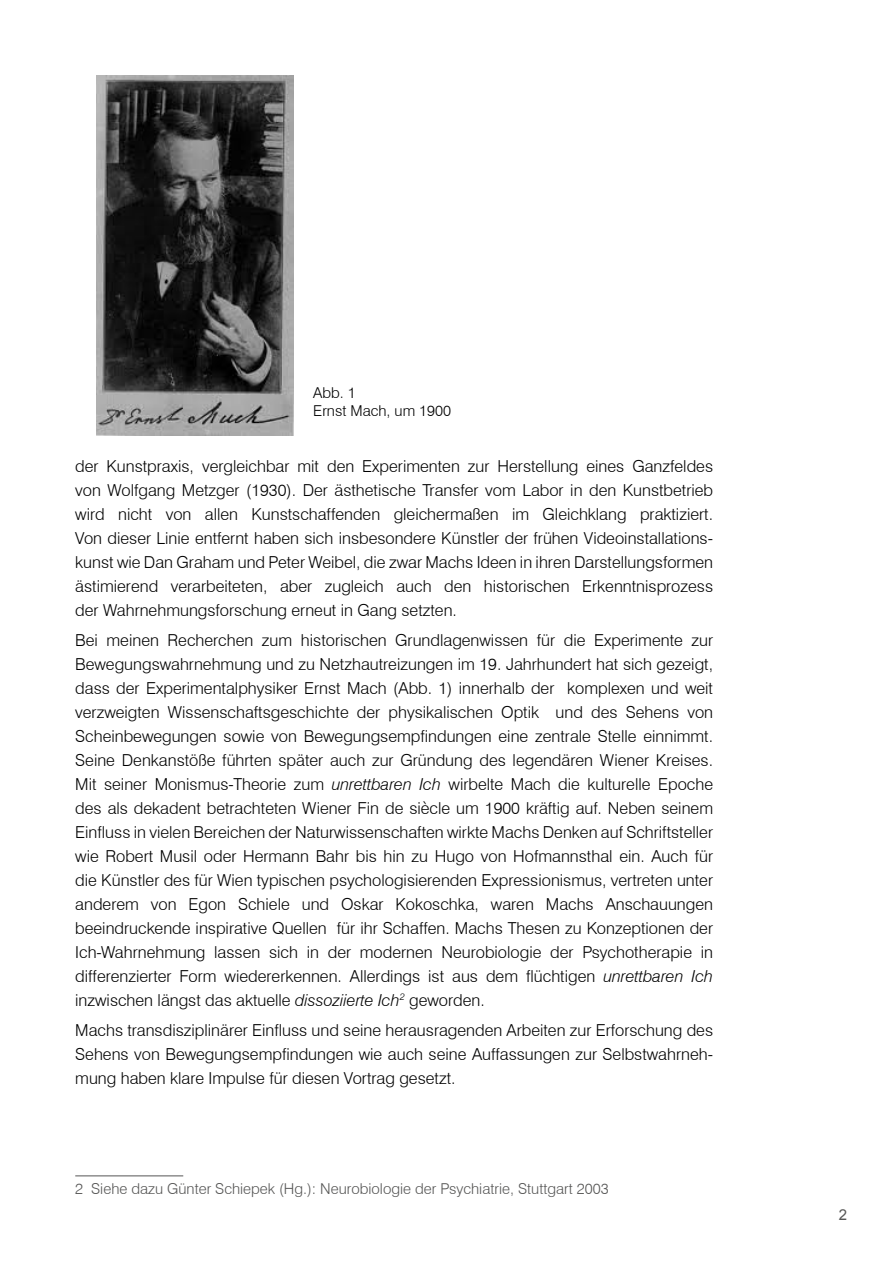
<style>
.page{position:relative;width:893px;height:1263px;background:#fff}
.page>*{position:absolute;margin:0;border:0;box-sizing:border-box;transform-origin:0 0}
.t1{font:300 16.5px/24px "Swiss 721 BT";color:#000;text-align:justify}
.t2{font:300 15px "Swiss 721 BT";color:#565655}
.t3{font:300 15px/18px "Swiss 721 BT";color:#000}
.t4{font:15px "Arial";color:#565655}
.s1{font-style:italic}
</style>
<div class="page">
<hr style="left:75px;top:1175px;width:108px;height:1px;background:#565655">
<img style="left:97px;top:75px;width:197px;height:360px">
<p class="t3" style="left:313px;top:384px;width:139px">Abb. 1<br>Ernst Mach, um 1900</p>
<p class="t1" style="left:75px;top:454px;width:639px">der Kunstpraxis, vergleichbar mit den Experimenten zur Herstellung eines Ganzfeldes von Wolfgang Metzger (1930). Der ästhetische Transfer vom Labor in den Kunstbetrieb wird nicht von allen Kunstschaffenden gleichermaßen im Gleichklang praktiziert.<br>Von dieser Linie entfernt haben sich insbesondere Künstler der frühen Videoinstallations&shy;kunst wie Dan Graham und Peter Weibel, die zwar Machs Ideen in ihren Darstellungsformen ästimierend verarbeiteten, aber zugleich auch den historischen Erkenntnisprozess der Wahrnehmungsforschung erneut in Gang setzten.</p>
<p class="t1" style="left:75px;top:628px;width:639px">Bei meinen Recherchen zum historischen Grundlagenwissen für die Experimente zur Bewegungswahrnehmung und zu Netzhautreizungen im 19. Jahrhundert hat sich gezeigt, dass der Experimentalphysiker Ernst Mach (Abb. 1) innerhalb der komplexen und weit verzweigten Wissenschaftsgeschichte der physikalischen Optik und des Sehens von Scheinbewegungen sowie von Bewegungsempfindungen eine zentrale Stelle einnimmt.<br>Seine Denkanstöße führten später auch zur Gründung des legendären Wiener Kreises.<br>Mit seiner Monismus-Theorie zum <span class="s1">unrettbaren Ich</span> wirbelte Mach die kulturelle Epoche des als dekadent betrachteten Wiener Fin de siècle um 1900 kräftig auf. Neben seinem Einfluss in vielen Bereichen der Naturwissenschaften wirkte Machs Denken auf Schriftsteller wie Robert Musil oder Hermann Bahr bis hin zu Hugo von Hofmannsthal ein. Auch für die Künstler des für Wien typischen psychologisierenden Expressionismus, vertreten unter anderem von Egon Schiele und Oskar Kokoschka, waren Machs Anschauungen beeindruckende inspirative Quellen für ihr Schaffen. Machs Thesen zu Konzeptionen der Ich-Wahrnehmung lassen sich in der modernen Neurobiologie der Psychotherapie in differenzierter Form wiedererkennen. Allerdings ist aus dem flüchtigen <span class="s1">unrettbaren Ich </span>inzwischen längst das aktuelle <span class="s1">dissoziierte Ich</span><sup>2</sup> geworden.</p>
<p class="t1" style="left:75px;top:1018px;width:639px">Machs transdisziplinärer Einfluss und seine herausragenden Arbeiten zur Erforschung des Sehens von Bewegungsempfindungen wie auch seine Auffassungen zur Selbstwahrneh&shy;mung haben klare Impulse für diesen Vortrag gesetzt.</p>
<p class="t2" style="left:75px;top:1179px;width:535px">2 Siehe dazu Günter Schiepek (Hg.): Neurobiologie der Psychiatrie, Stuttgart 2003</p>
<p class="t4" style="left:839px;top:1205px;width:10px">2</p>
</div>
